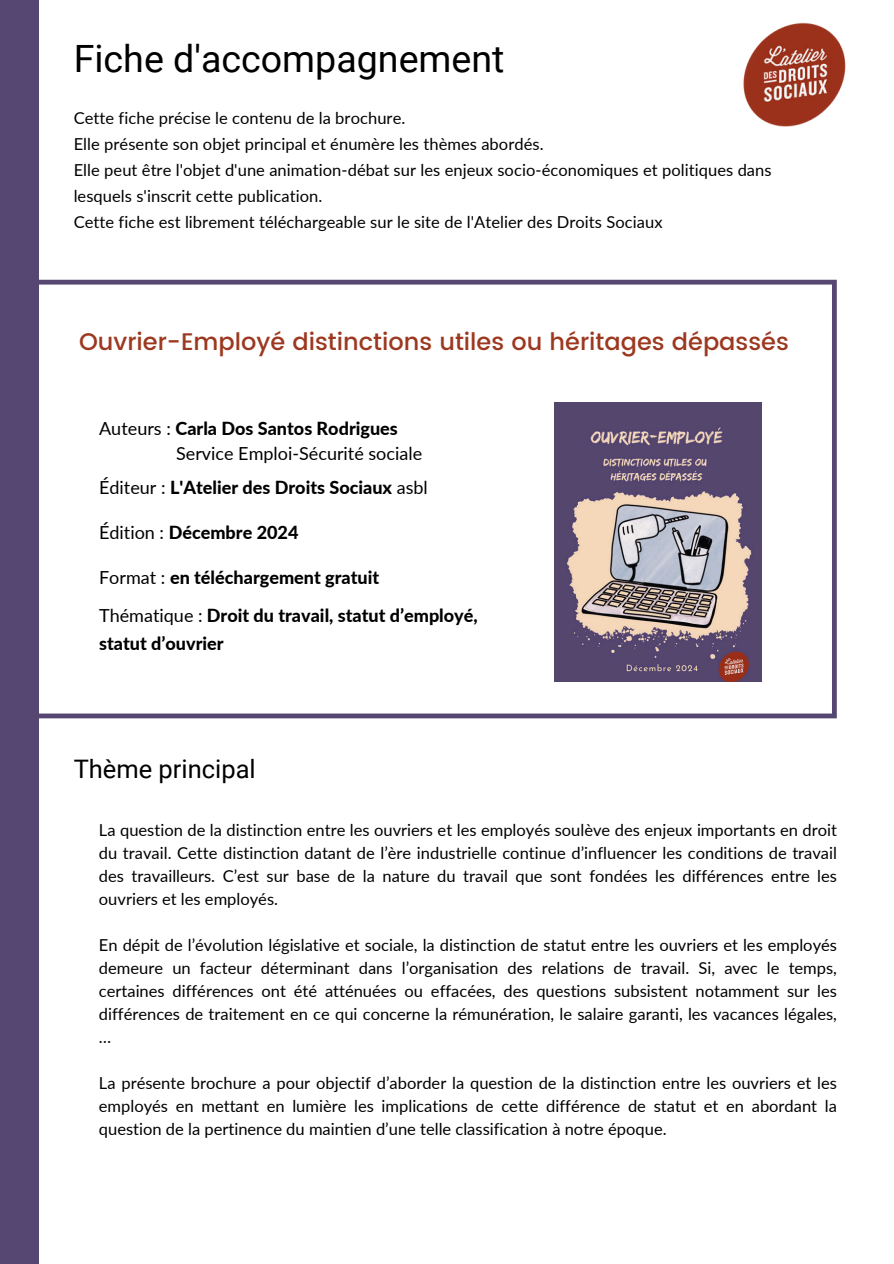
<style>
.page{position:relative;width:894px;height:1264px;background:#fff}
.page>*{position:absolute;margin:0;border:0;box-sizing:border-box;transform-origin:0 0}
.t1{font:37.65px "Roboto";color:#000}
.t2{font:25.5px "Roboto";color:#000}
.t3{font:500 24px "Poppins";color:#9d3820}
.t4{font:800 18px/37.2px "Lato";color:#000}
.t5{font:18px/24.8px "Lato";color:#000}
.t6{font:16.5px/23px "Lato";letter-spacing:.005em;color:#000;text-align:justify}
.s1{font-weight:800}
.s2{font-weight:400}
</style>
<div class="page">
<svg style="left:39px;top:280px;width:797px;height:438px"></svg>
<div style="left:0;top:0;width:39px;height:1263px;background:#554672"></div>
<img style="left:743px;top:22px;width:103px;height:105px">
<img style="left:554px;top:403px;width:207px;height:279px">
<h1 class="t1" style="left:74px;top:32px;width:432px">Fiche d'accompagnement</h1>
<p class="t6" style="left:74px;top:105px;width:699px;line-height:25.8px;text-align:left">Cette fiche précise le contenu de la brochure.<br>Elle présente son objet principal et énumère les thèmes abordés.<br>Elle peut être l'objet d'une animation-débat sur les enjeux socio-économiques et politiques dans lesquels s'inscrit cette publication.<br>Cette fiche est librement téléchargeable sur le site de l'Atelier des Droits Sociaux</p>
<h3 class="t3" style="left:79px;top:324px;width:711px">Ouvrier-Employé distinctions utiles ou héritages dépassés</h3>
<p class="t5" style="left:176px;top:415px;width:247px;text-indent:-77px">Auteurs : <span class="s1">Carla Dos Santos Rodrigues<br></span>Service Emploi-Sécurité sociale</p>
<p class="t4" style="left:99px;top:468px;width:330px"><span class="s2">Éditeur :</span> L'Atelier des Droits Sociaux <span class="s2">asbl</span></p>
<p class="t4" style="left:99px;top:513px;width:201px"><span class="s2">Édition :</span> Décembre 2024</p>
<p class="t4" style="left:99px;top:558px;width:380px"><span class="s2">Format :</span> en téléchargement gratuit<br><span class="s2">Thématique :</span> Droit du travail, statut d’employé,</p>
<p class="t4" style="left:99px;top:623px;width:126px">statut d’ouvrier</p>
<h2 class="t2" style="left:74px;top:751px;width:183px">Thème principal</h2>
<p class="t6" style="left:99px;top:817px;width:739px">La question de la distinction entre les ouvriers et les employés soulève des enjeux importants en droit du travail. Cette distinction datant de l’ère industrielle continue d’influencer les conditions de travail des travailleurs. C’est sur base de la nature du travail que sont fondées les différences entre les ouvriers et les employés.</p>
<p class="t6" style="left:99px;top:932px;width:739px">En dépit de l’évolution législative et sociale, la distinction de statut entre les ouvriers et les employés demeure un facteur déterminant dans l’organisation des relations de travail. Si, avec le temps, certaines différences ont été atténuées ou effacées, des questions subsistent notamment sur les différences de traitement en ce qui concerne la rémunération, le salaire garanti, les vacances légales, …</p>
<p class="t6" style="left:99px;top:1070px;width:739px">La présente brochure a pour objectif d’aborder la question de la distinction entre les ouvriers et les employés en mettant en lumière les implications de cette différence de statut et en abordant la question de la pertinence du maintien d’une telle classification à notre époque.</p>
</div>
